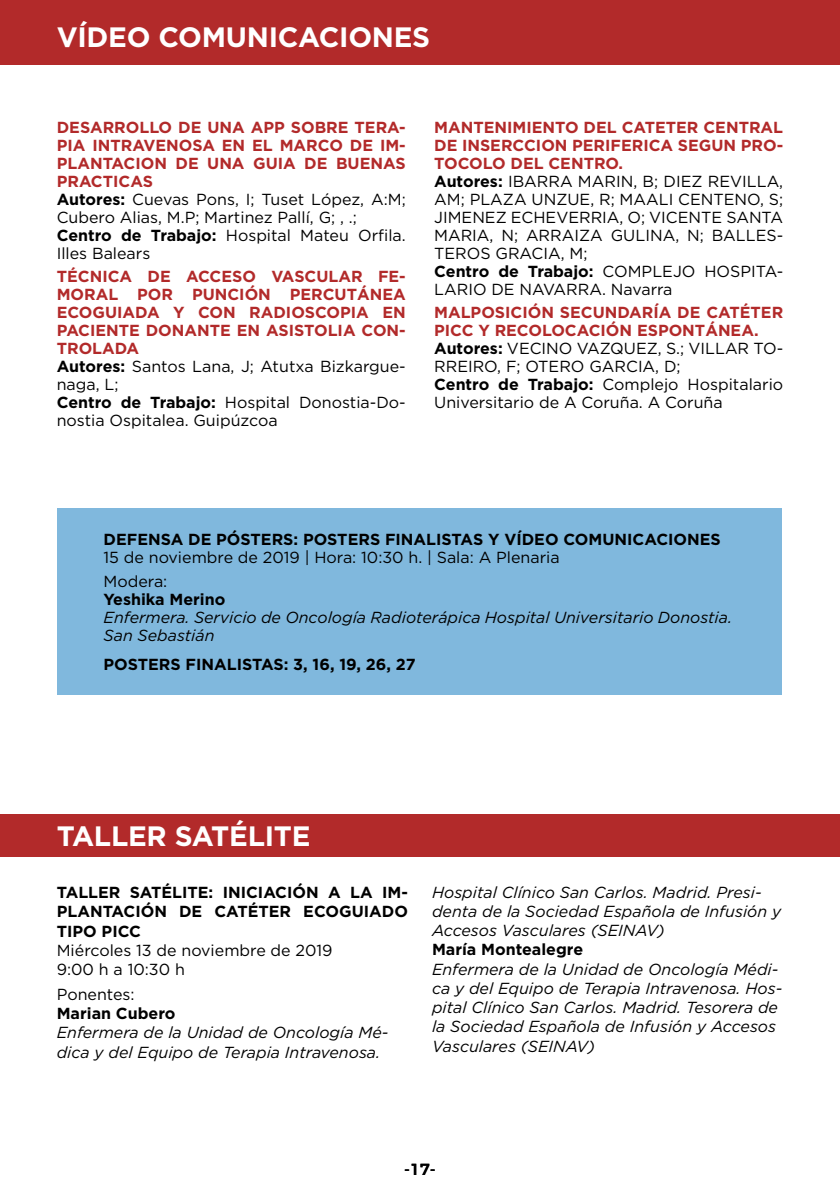
<style>
.page{position:relative;width:840px;height:1191px;background:#fff}
.page>*{position:absolute;margin:0;border:0;box-sizing:border-box;transform-origin:0 0}
.t1{font:700 28px "Gotham HTF";letter-spacing:-.01em;color:#fff}
.t2{font:16px/18px "Gotham HTF";color:#000}
.t3{font:italic 16px/19.2px "Gotham HTF";color:#000}
.t4{font:700 16px/18px "Gotham HTF";color:#b22a2a}
.t5{font:700 16px/19.2px "Gotham HTF";color:#000;text-align:justify}
.t6{font:500 16px "Montserrat";color:#000}
.s1{font-weight:700;color:#b22a2a}
.s2{font-weight:700}
.s3{color:#000}
.s4{font-weight:400;color:#000}
</style>
<div class="page">
<div style="left:0;top:0;width:839px;height:64px;background:#b22a2a"></div>
<div style="left:58px;top:508px;width:723px;height:186px;background:#80b8dd"></div>
<div style="left:0;top:814px;width:839px;height:42px;background:#b22a2a"></div>
<h1 class="t1" style="left:57px;top:20px;width:375px">VÍDEO COMUNICACIONES</h1>
<p class="t2" style="left:57px;top:118px;width:350px"><span class="s1">DESARROLLO DE UNA APP SOBRE TERA-<br>PIA INTRAVENOSA EN EL MARCO DE IM-<br>PLANTACION DE UNA GUIA DE BUENAS<br>PRACTICAS<br></span><span class="s2">Autores:</span> Cuevas Pons, I; Tuset López, A:M;<br>Cubero Alias, M.P; Martinez Pallí, G; , .;<br><span class="s2">Centro de Trabajo:</span> Hospital Mateu Orfila.<br>Illes Balears</p>
<p class="t4" style="left:57px;top:267px;width:350px">TÉCNICA DE ACCESO VASCULAR FE-<br>MORAL POR PUNCIÓN PERCUTÁNEA<br>ECOGUIADA Y CON RADIOSCOPIA EN<br>PACIENTE DONANTE EN ASISTOLIA CON-<br>TROLADA<br><span class="s3">Autores:</span> <span class="s4">Santos Lana, J; Atutxa Bizkargue&shy;naga, L;<br></span><span class="s3">Centro de Trabajo:</span> <span class="s4">Hospital Donostia-Do&shy;nostia Ospitalea. Guipúzcoa</span></p>
<p class="t2" style="left:434px;top:118px;width:350px"><span class="s1">MANTENIMIENTO DEL CATETER CENTRAL<br>DE INSERCCION PERIFERICA SEGUN PRO-<br>TOCOLO DEL CENTRO.<br></span><span class="s2">Autores:</span> IBARRA MARIN, B; DIEZ REVILLA,<br>AM; PLAZA UNZUE, R; MAALI CENTENO, S;<br>JIMENEZ ECHEVERRIA, O; VICENTE SANTA<br>MARIA, N; ARRAIZA GULINA, N; BALLES-<br>TEROS GRACIA, M;<br><span class="s2">Centro de Trabajo:</span> COMPLEJO HOSPITA-<br>LARIO DE NAVARRA. Navarra</p>
<p class="t2" style="left:434px;top:303px;width:350px"><span class="s1">MALPOSICIÓN SECUNDARÍA DE CATÉTER PICC Y RECOLOCACIÓN ESPONTÁNEA.<br></span><span class="s2">Autores:</span> VECINO VAZQUEZ, S.; VILLAR TO-RREIRO, F; OTERO GARCIA, D;<br><span class="s2">Centro de Trabajo:</span> Complejo Hospitalario Universitario de A Coruña. A Coruña</p>
<p class="t5" style="left:103px;top:529px;width:618px">DEFENSA DE PÓSTERS: POSTERS FINALISTAS Y VÍDEO COMUNICACIONES</p>
<p class="t2" style="left:103px;top:545px;width:457px;line-height:23.6px">15 de noviembre de 2019 | Hora: 10:30 h. | Sala: A Plenaria<br>Modera:</p>
<p class="t5" style="left:103px;top:589px;width:123px">Yeshika Merino</p>
<p class="t3" style="left:103px;top:608px;width:629px;line-height:18px">Enfermera. Servicio de Oncología Radioterápica Hospital Universitario Donostia.<br>San Sebastián</p>
<p class="t5" style="left:103px;top:654px;width:313px">POSTERS FINALISTAS: 3, 16, 19, 26, 27</p>
<h1 class="t1" style="left:57px;top:820px;width:255px">TALLER SATÉLITE</h1>
<p class="t5" style="left:57px;top:882px;width:352px">TALLER SATÉLITE: INICIACIÓN A LA IM-PLANTACIÓN DE CATÉTER ECOGUIADO TIPO PICC</p>
<p class="t2" style="left:57px;top:940px;width:277px;line-height:19.2px">Miércoles 13 de noviembre de 2019<br>9:00 h a 10:30 h</p>
<p class="t2" style="left:57px;top:985px;width:79px">Ponentes:</p>
<p class="t5" style="left:57px;top:1003px;width:120px">Marian Cubero</p>
<p class="t3" style="left:57px;top:1023px;width:333px">Enfermera de la Unidad de Oncología Mé&shy;dica y del Equipo de Terapia Intravenosa.</p>
<p class="t3" style="left:432px;top:882px;width:350px">Hospital Clínico San Carlos. Madrid. Presi&shy;denta de la Sociedad Española de Infusión y<br>Accesos Vasculares (SEINAV)</p>
<p class="t5" style="left:432px;top:939px;width:153px">María Montealegre</p>
<p class="t3" style="left:432px;top:959px;width:351px">Enfermera de la Unidad de Oncología Médi&shy;ca y del Equipo de Terapia Intravenosa. Hos&shy;pital Clínico San Carlos. Madrid. Tesorera de la Sociedad Española de Infusión y Accesos Vasculares (SEINAV)</p>
<p class="t6" style="left:404px;top:1156px;width:33px">-17-</p>
</div>
